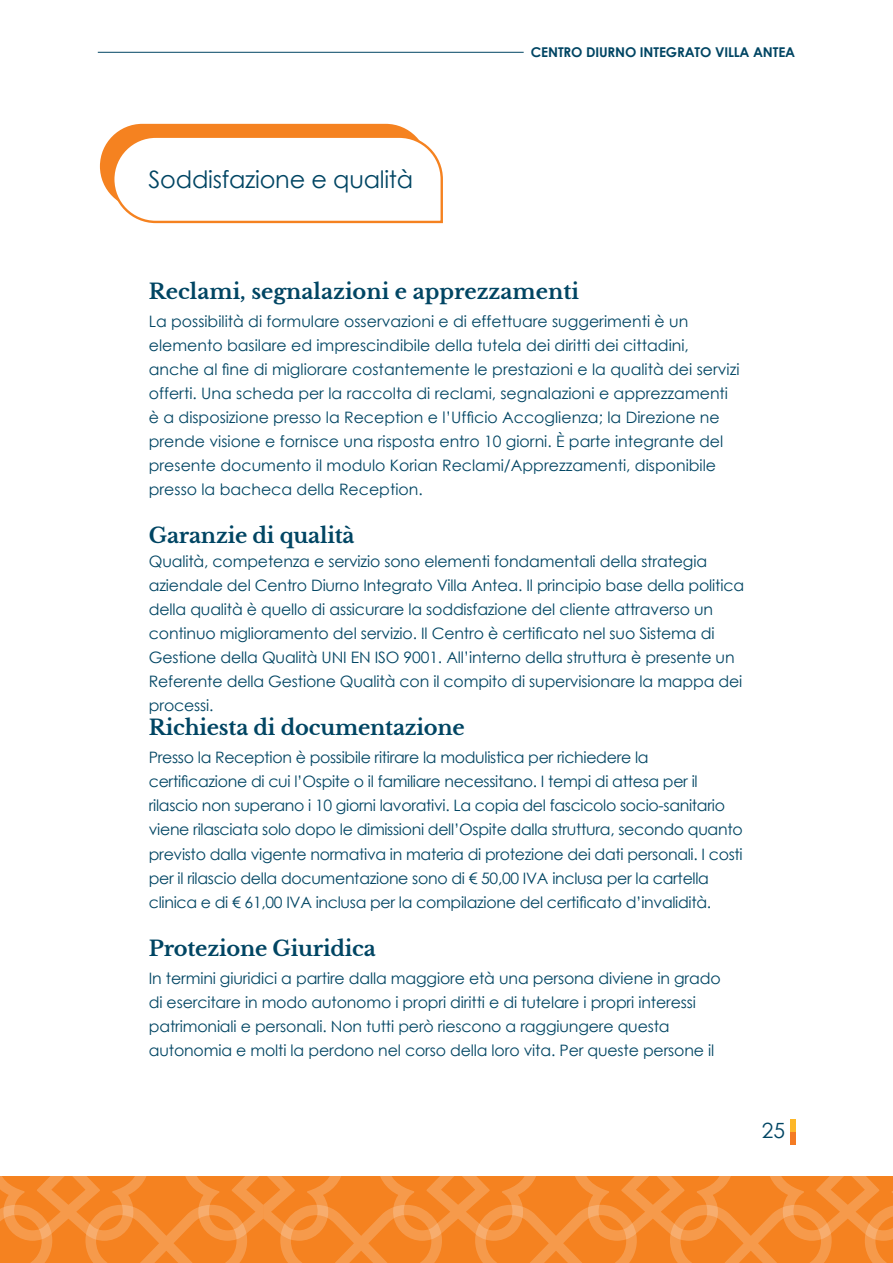
<style>
.page{position:relative;width:893px;height:1263px;background:#fff}
.page>*{position:absolute;margin:0;border:0;box-sizing:border-box;transform-origin:0 0}
.t1{font:24px "Century Gothic";letter-spacing:-.01em;color:#004563}
.t2{font:700 21px "Libre Baskerville";letter-spacing:-.01em;color:#004563}
.t3{font:21px "Century Gothic";color:#004563}
.t4{font:15.75px/24px "Century Gothic";letter-spacing:-.01em;color:#004563}
.t5{font:700 13.5px "Century Gothic";letter-spacing:-.01em;color:#004563}
</style>
<div class="page">
<svg style="left:0;top:1176px;width:893px;height:87px;background:#f58b31"></svg>
<hr style="left:98px;top:52px;width:426px;height:1px;background:#004563">
<div style="left:790px;top:1132px;width:5px;height:12px;background:#f47b23"></div>
<div style="left:790px;top:1119px;width:5px;height:13px;background:#fdb728"></div>
<svg style="left:100px;top:124px;width:343px;height:100px"></svg>
<h1 class="t1" style="left:149px;top:163px;width:266px">Soddisfazione e qualità</h1>
<p class="t5" style="left:531px;top:42px;width:266px">CENTRO DIURNO INTEGRATO VILLA ANTEA</p>
<h2 class="t2" style="left:149px;top:279px;width:432px">Reclami, segnalazioni e apprezzamenti</h2>
<p class="t4" style="left:149px;top:309px;width:592px">La possibilità di formulare osservazioni e di effettuare suggerimenti è un elemento basilare ed imprescindibile della tutela dei diritti dei cittadini, anche al fine di migliorare costantemente le prestazioni e la qualità dei servizi offerti. Una scheda per la raccolta di reclami, segnalazioni e apprezzamenti è a disposizione presso la Reception e l’Ufficio Accoglienza; la Direzione ne prende visione e fornisce una risposta entro 10 giorni. È parte integrante del presente documento il modulo Korian Reclami/Apprezzamenti, disponibile presso la bacheca della Reception.</p>
<h2 class="t2" style="left:149px;top:523px;width:207px">Garanzie di qualità</h2>
<p class="t4" style="left:149px;top:549px;width:597px">Qualità, competenza e servizio sono elementi fondamentali della strategia aziendale del Centro Diurno Integrato Villa Antea. Il principio base della politica della qualità è quello di assicurare la soddisfazione del cliente attraverso un continuo miglioramento del servizio. Il Centro è certificato nel suo Sistema di Gestione della Qualità UNI EN ISO 9001. All’interno della struttura è presente un Referente della Gestione Qualità con il compito di supervisionare la mappa dei processi.</p>
<h2 class="t2" style="left:149px;top:715px;width:318px">Richiesta di documentazione</h2>
<p class="t4" style="left:149px;top:745px;width:595px">Presso la Reception è possibile ritirare la modulistica per richiedere la certificazione di cui l’Ospite o il familiare necessitano. I tempi di attesa per il rilascio non superano i 10 giorni lavorativi. La copia del fascicolo socio-sanitario viene rilasciata solo dopo le dimissioni dell’Ospite dalla struttura, secondo quanto previsto dalla vigente normativa in materia di protezione dei dati personali. I costi per il rilascio della documentazione sono di € 50,00 IVA inclusa per la cartella clinica e di € 61,00 IVA inclusa per la compilazione del certificato d’invalidità.</p>
<h2 class="t2" style="left:149px;top:935px;width:229px">Protezione Giuridica</h2>
<p class="t4" style="left:149px;top:966px;width:573px">In termini giuridici a partire dalla maggiore età una persona diviene in grado di esercitare in modo autonomo i propri diritti e di tutelare i propri interessi patrimoniali e personali. Non tutti però riescono a raggiungere questa autonomia e molti la perdono nel corso della loro vita. Per queste persone il</p>
<h2 class="t3" style="left:762px;top:1116px;width:25px">25</h2>
</div>
